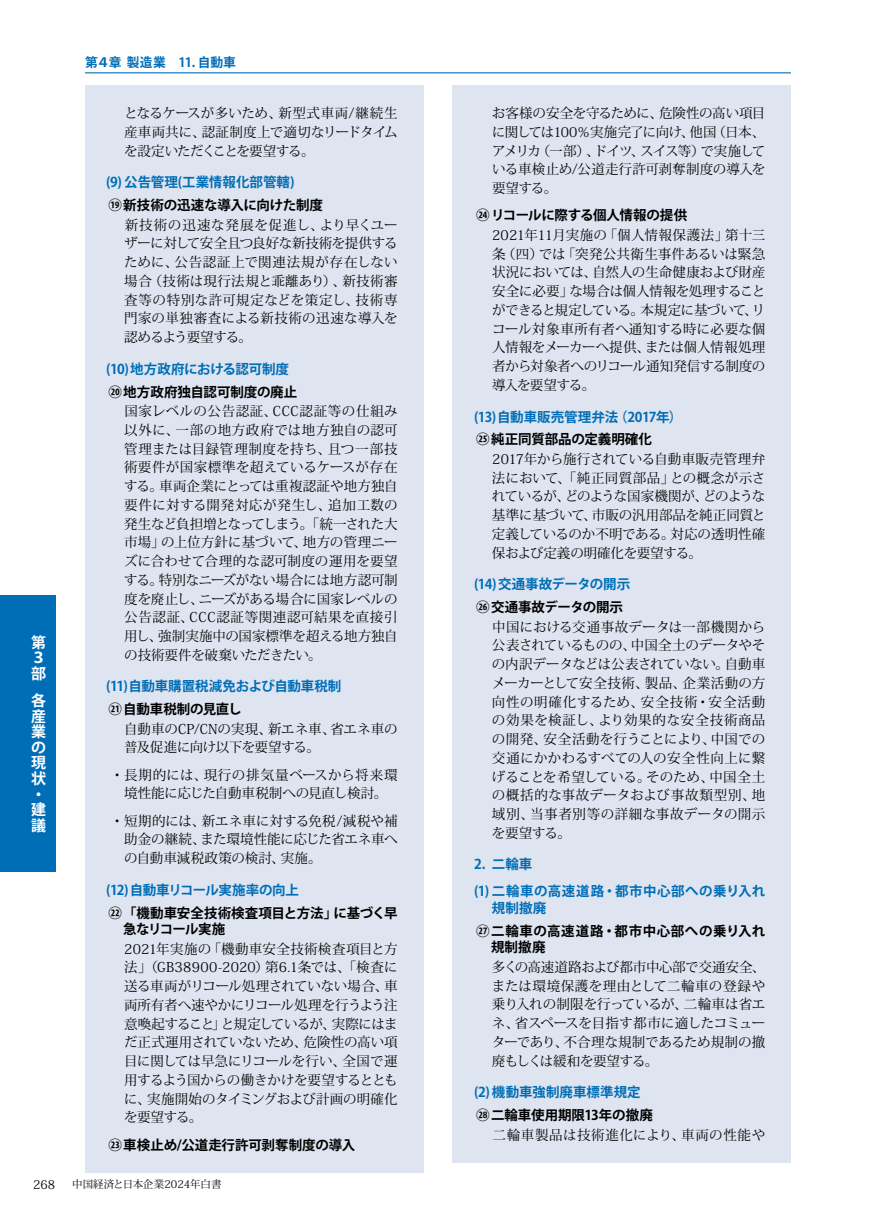
<style>
.page{position:relative;width:893px;height:1212px;background:#fff}
.page>*{position:absolute;margin:0;border:0;box-sizing:border-box;transform-origin:0 0}
.t1{font:700 15px/15.6px "Koz Go Pr 6 N";color:#fff}
.t2{font:13.5px/18.8px "Koz Min Pr 6 N";letter-spacing:-.005em;color:#000;text-align:justify}
.t3{font:700 13.5px/16.5px "Koz Go Pr 6 N";letter-spacing:-.01em;color:#000}
.t4{font:700 13.5px "Koz Go Pr 6 N";letter-spacing:-.005em;color:#006db7}
.t5{font:700 13.5px/27.2px "Koz Go Pr 6 N";letter-spacing:.035em;color:#006db7}
.t6{font:700 13.5px/16.5px "Koz Go Pr 6 N";letter-spacing:.04em;color:#000}
.t7{font:13.5px "Koz Min Pr 6 N";letter-spacing:.05em;color:#000}
.t8{font:700 13.5px "Koz Go Pr 6 N";letter-spacing:-.025em;color:#006db7}
.t9{font:700 13.5px "Koz Go Pr 6 N";letter-spacing:-.03em;color:#006db7}
.t10{font:700 12.75px "Koz Go Pr 6 N";letter-spacing:-.015em;color:#006db7}
.t11{font:12px "Koz Min Pr 6 N";color:#000}
.t12{font:10.5px "Koz Min Pr 6 N";letter-spacing:-.005em;color:#000}
</style>
<div class="page">
<div style="left:0;top:595px;width:55px;height:277px;background:#006db7"></div>
<hr style="left:85px;top:72px;width:706px;height:1px;background:#006db7">
<div style="left:85px;top:85px;width:338px;height:94px;background:#dee5f0"></div>
<div style="left:85px;top:177px;width:338px;height:56px;background:#dee5f0"></div>
<div style="left:85px;top:196px;width:338px;height:169px;background:#dee5f0"></div>
<div style="left:85px;top:363px;width:338px;height:56px;background:#dee5f0"></div>
<div style="left:85px;top:383px;width:338px;height:300px;background:#dee5f0"></div>
<div style="left:85px;top:681px;width:338px;height:56px;background:#dee5f0"></div>
<div style="left:85px;top:700px;width:338px;height:75px;background:#dee5f0"></div>
<div style="left:85px;top:746px;width:338px;height:75px;background:#dee5f0"></div>
<div style="left:85px;top:792px;width:338px;height:94px;background:#dee5f0"></div>
<div style="left:85px;top:884px;width:338px;height:73px;background:#dee5f0"></div>
<div style="left:85px;top:920px;width:338px;height:225px;background:#dee5f0"></div>
<div style="left:85px;top:1116px;width:338px;height:56px;background:#dee5f0"></div>
<div style="left:453px;top:85px;width:338px;height:131px;background:#dee5f0"></div>
<div style="left:453px;top:207px;width:338px;height:206px;background:#dee5f0"></div>
<div style="left:453px;top:411px;width:338px;height:56px;background:#dee5f0"></div>
<div style="left:453px;top:431px;width:338px;height:149px;background:#dee5f0"></div>
<div style="left:453px;top:579px;width:338px;height:56px;background:#dee5f0"></div>
<div style="left:453px;top:598px;width:338px;height:263px;background:#dee5f0"></div>
<div style="left:453px;top:836px;width:338px;height:56px;background:#dee5f0"></div>
<div style="left:453px;top:863px;width:338px;height:73px;background:#dee5f0"></div>
<div style="left:453px;top:903px;width:338px;height:72px;background:#dee5f0"></div>
<div style="left:453px;top:938px;width:338px;height:150px;background:#dee5f0"></div>
<div style="left:453px;top:1087px;width:338px;height:56px;background:#dee5f0"></div>
<div style="left:453px;top:1106px;width:338px;height:56px;background:#dee5f0"></div>
<p class="t1" style="left:31px;top:635px;width:16px">第<br>３部</p>
<p class="t1" style="left:31px;top:693px;width:16px">各産業の現状・建議</p>
<p class="t10" style="left:85px;top:55px;width:152px">第４章 製造業 11. 自動車</p>
<p class="t2" style="left:124px;top:104px;width:275px">となるケースが多いため、新型式車両/継続生産車両共に、認証制度上で適切なリードタイムを設定いただくことを要望する。</p>
<p class="t4" style="left:106px;top:175px;width:190px">(9) 公告管理(工業情報化部管轄)</p>
<p class="t3" style="left:108px;top:197px;width:216px">⑲新技術の迅速な導入に向けた制度</p>
<p class="t2" style="left:124px;top:216px;width:275px;text-indent:-14px">　新技術の迅速な発展を促進し、より早くユーザーに対して安全且つ良好な新技術を提供するために、公告認証上で関連法規が存在しない場合（技術は現行法規と乖離あり）、新技術審査等の特別な許可規定などを策定し、技術専門家の単独審査による新技術の迅速な導入を認めるよう要望する。</p>
<p class="t4" style="left:106px;top:361px;width:184px">(10)地方政府における認可制度</p>
<p class="t3" style="left:108px;top:384px;width:190px">⑳地方政府独自認可制度の廃止</p>
<p class="t2" style="left:124px;top:402px;width:275px;text-indent:-14px">　国家レベルの公告認証、CCC認証等の仕組み以外に、一部の地方政府では地方独自の認可管理または目録管理制度を持ち、且つ一部技術要件が国家標準を超えているケースが存在する。車両企業にとっては重複認証や地方独自要件に対する開発対応が発生し、追加工数の発生など負担増となってしまう。「統一された大市場」の上位方針に基づいて、地方の管理ニーズに合わせて合理的な認可制度の運用を要望する。特別なニーズがない場合には地方認可制度を廃止し、ニーズがある場合に国家レベルの公告認証、CCC認証等関連認可結果を直接引用し、強制実施中の国家標準を超える地方独自の技術要件を破棄いただきたい。</p>
<p class="t4" style="left:106px;top:679px;width:237px">(11)自動車購置税減免および自動車税制</p>
<p class="t3" style="left:108px;top:701px;width:135px">㉑自動車税制の見直し</p>
<p class="t2" style="left:124px;top:720px;width:275px;text-indent:-14px">　自動車のCP/CNの実現、新エネ車、省エネ車の普及促進に向け以下を要望する。</p>
<p class="t2" style="left:111px;top:766px;width:289px;text-align:center">・長期的には、現行の排気量ベースから将来環境性能に応じた自動車税制への見直し検討。</p>
<p class="t2" style="left:124px;top:812px;width:275px;text-indent:-14px">・短期的には、新エネ車に対する免税/減税や補助金の継続、また環境性能に応じた省エネ車への自動車減税政策の検討、実施。</p>
<p class="t8" style="left:106px;top:882px;width:194px">(12)自動車リコール実施率の向上</p>
<p class="t3" style="left:123px;top:905px;width:276px;text-indent:-15px">㉒「機動車安全技術検査項目と方法」に基づく早急なリコール実施</p>
<p class="t2" style="left:124px;top:939px;width:275px;text-indent:-14px">　2021年実施の「機動車安全技術検査項目と方法」（GB38900-2020）第6.1条では、「検査に送る車両がリコール処理されていない場合、車両所有者へ速やかにリコール処理を行うよう注意喚起すること」と規定しているが、実際にはまだ正式運用されていないため、危険性の高い項目に関しては早急にリコールを行い、全国で運用するよう国からの働きかけを要望するとともに、実施開始のタイミングおよび計画の明確化を要望する。</p>
<p class="t3" style="left:108px;top:1137px;width:248px">㉓車検止め/公道走行許可剥奪制度の導入</p>
<p class="t11" style="left:33px;top:1177px;width:24px">268</p>
<p class="t12" style="left:72px;top:1178px;width:151px">中国経済と日本企業2024年白書</p>
<p class="t2" style="left:492px;top:104px;width:275px;text-indent:-14px">　お客様の安全を守るために、危険性の高い項目に関しては100％実施完了に向け、他国（日本、アメリカ（一部）、ドイツ、スイス等）で実施している車検止め/公道走行許可剥奪制度の導入を要望する。</p>
<p class="t3" style="left:476px;top:208px;width:212px">㉔リコールに際する個人情報の提供</p>
<p class="t2" style="left:492px;top:226px;width:275px">2021年11月実施の「個人情報保護法」第十三条（四）では「突発公共衛生事件あるいは緊急状況においては、自然人の生命健康および財産安全に必要」な場合は個人情報を処理することができると規定している。本規定に基づいて、リコール対象車所有者へ通知する時に必要な個人情報をメーカーへ提供、または個人情報処理者から対象者へのリコール通知発信する制度の導入を要望する。</p>
<p class="t4" style="left:474px;top:409px;width:210px">(13)自動車販売管理弁法（2017年）</p>
<p class="t3" style="left:476px;top:431px;width:177px">㉕純正同質部品の定義明確化</p>
<p class="t2" style="left:492px;top:450px;width:275px;text-indent:-14px">　2017年から施行されている自動車販売管理弁法において、「純正同質部品」との概念が示されているが、どのような国家機関が、どのような基準に基づいて、市販の汎用部品を純正同質と定義しているのか不明である。対応の透明性確保および定義の明確化を要望する。</p>
<p class="t9" style="left:474px;top:577px;width:158px">(14) 交通事故データの開示</p>
<p class="t3" style="left:476px;top:599px;width:148px">㉖交通事故データの開示</p>
<p class="t2" style="left:492px;top:617px;width:275px;text-indent:-14px">　中国における交通事故データは一部機関から公表されているものの、中国全土のデータやその内訳データなどは公表されていない。自動車メーカーとして安全技術、製品、企業活動の方向性の明確化するため、安全技術・安全活動の効果を検証し、より効果的な安全技術商品の開発、安全活動を行うことにより、中国での交通にかかわるすべての人の安全性向上に繋げることを希望している。そのため、中国全土の概括的な事故データおよび事故類型別、地域別、当事者別等の詳細な事故データの開示を要望する。</p>
<p class="t5" style="left:474px;top:851px;width:293px">2. 二輪車<br>(1) 二輪車の高速道路・都市中心部への乗り入れ</p>
<p class="t4" style="left:492px;top:900px;width:56px">規制撤廃</p>
<p class="t6" style="left:491px;top:923px;width:276px;text-indent:-15px">㉗二輪車の高速道路・都市中心部への乗り入れ規制撤廃</p>
<p class="t2" style="left:492px;top:958px;width:275px;text-indent:-14px">　多くの高速道路および都市中心部で交通安全、または環境保護を理由として二輪車の登録や乗り入れの制限を行っているが、二輪車は省エネ、省スペースを目指す都市に適したコミューターであり、不合理な規制であるため規制の撤廃もしくは緩和を要望する。</p>
<p class="t4" style="left:474px;top:1084px;width:168px">(2)機動車強制廃車標準規定</p>
<p class="t3" style="left:476px;top:1107px;width:178px">㉘二輪車使用期限13年の撤廃</p>
<p class="t7" style="left:478px;top:1127px;width:289px">　二輪車製品は技術進化により、車両の性能や</p>
</div>
